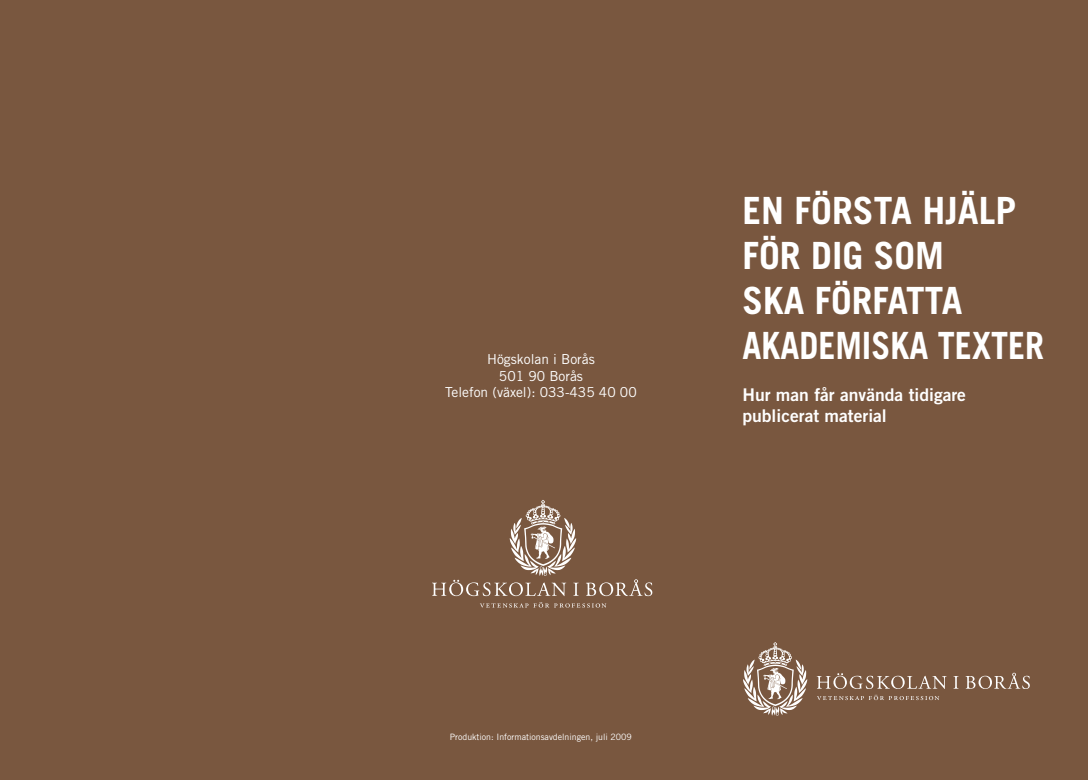
<style>
.page{position:relative;width:1088px;height:780px;background:#79573f}
.page>*{position:absolute;margin:0;border:0;box-sizing:border-box;transform-origin:0 0}
.t1{font:700 37.5px/45px "Trade Gothic LT Std";color:#fff}
.t2{font:17.5px/21px "Trade Gothic LT Std Bd 2";color:#fff}
.t3{font:13.75px/16.5px "Trade Gothic LT Std";color:#fff;text-align:center}
.t4{font:8.75px "Trade Gothic LT Std";color:#fff}
</style>
<div class="page">
<svg style="left:817px;top:673px;width:129px;height:27px"></svg>
<svg style="left:953px;top:676px;width:5px;height:12px"></svg>
<svg style="left:965px;top:672px;width:65px;height:17px"></svg>
<svg style="left:743px;top:642px;width:64px;height:73px"></svg>
<svg style="left:586px;top:579px;width:66px;height:17px"></svg>
<svg style="left:480px;top:602px;width:126px;height:5px"></svg>
<svg style="left:432px;top:500px;width:147px;height:96px"></svg>
<p class="t3" style="left:445px;top:351px;width:193px">Högskolan i Borås<br>501 90 Borås<br>Telefon (växel): 033-435 40 00</p>
<h1 class="t1" style="left:742px;top:187px;width:303px">EN FÖRSTA HJÄLP<br>FÖR DIG SOM<br>SKA FÖRFATTA<br>AKADEMISKA TEXTER</h1>
<p class="t2" style="left:742px;top:384px;width:225px">Hur man får använda tidigare publicerat material</p>
<p class="t4" style="left:450px;top:731px;width:184px">Produktion: Informationsavdelningen, juli 2009</p>
</div>
